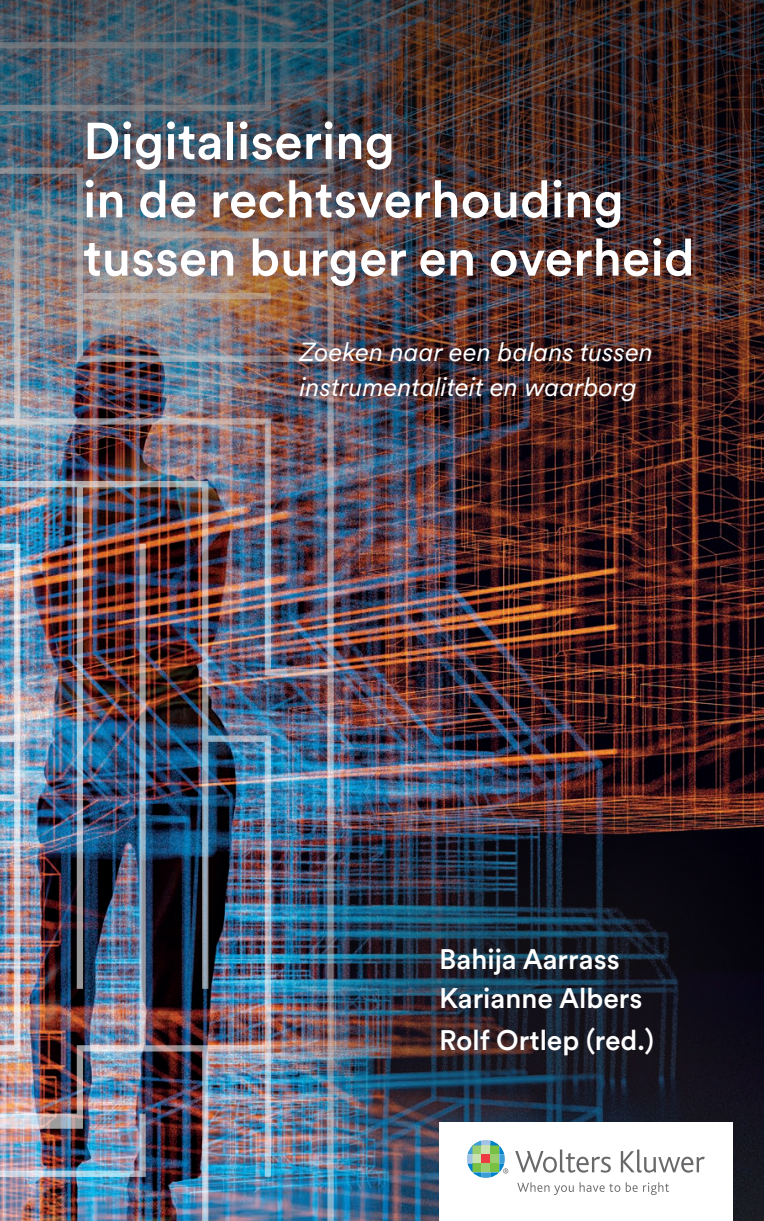
<style>
.page{position:relative;width:764px;height:1221px;background:#fff}
.page>*{position:absolute;margin:0;border:0;box-sizing:border-box;transform-origin:0 0}
.t1{font:500 51.27px/58.3px "Circular XX";color:#fff}
.t2{font:500 28px/38.5px "Circular XX";color:#fff}
.t3{font:italic 26.07px/34.6px "Circular XX";color:#fff}
</style>
<div class="page">
<img style="left:0;top:835px;width:264px;height:385px">
<img style="left:0;top:0;width:764px;height:835px">
<img style="left:264px;top:769px;width:500px;height:451px">
<div style="left:439px;top:1121px;width:293px;height:99px;background:#fff"></div>
<svg style="left:515px;top:1149px;width:96px;height:23px"></svg>
<svg style="left:621px;top:1149px;width:84px;height:23px"></svg>
<svg style="left:467px;top:1140px;width:41px;height:37px"></svg>
<svg style="left:517px;top:1182px;width:57px;height:12px"></svg>
<svg style="left:580px;top:1182px;width:40px;height:9px"></svg>
<svg style="left:626px;top:1182px;width:43px;height:12px"></svg>
<p class="t1" style="left:83px;top:110px;width:613px">Digitalisering<br>in de rechtsverhouding tussen burger en overheid</p>
<p class="t3" style="left:300px;top:333px;width:355px">Zoeken naar een balans tussen instrumentaliteit en waarborg</p>
<p class="t2" style="left:439px;top:938px;width:205px">Bahija Aarrass<br>Karianne Albers</p>
<p class="t2" style="left:439px;top:1019px;width:216px">Rolf Ortlep (red.)</p>
</div>
